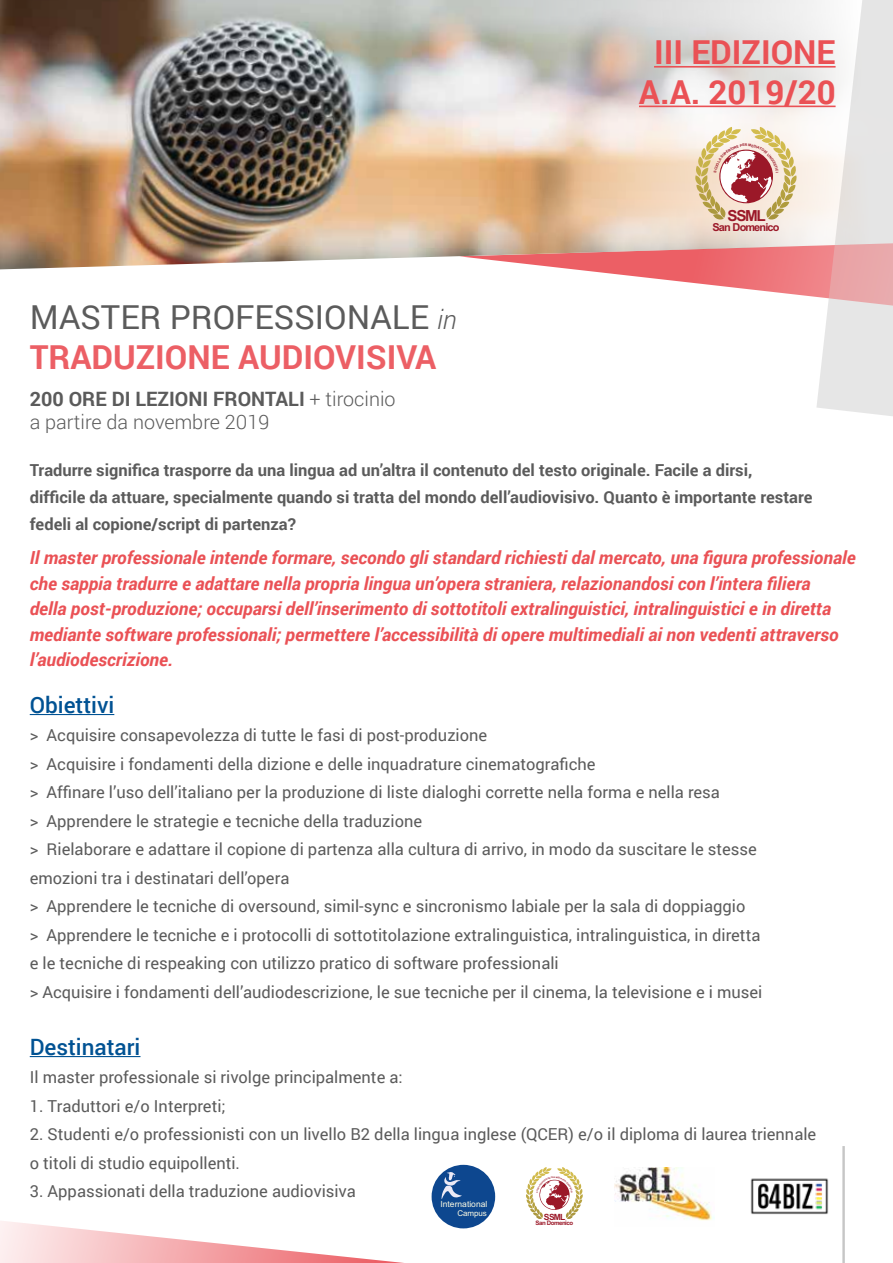
<style>
.page{position:relative;width:893px;height:1263px;background:#fff}
.page>*{position:absolute;margin:0;border:0;box-sizing:border-box;transform-origin:0 0}
.t1{font:700 33px/39.6px "Roboto";color:#ec5f65}
.t2{font:700 33px/39.6px "Roboto";color:#ea5155;text-align:center}
.t3{font:500 22.5px "Roboto";color:#005293}
.t4{font:300 19.8px/23.7px "Roboto";color:#5b5b5b}
.t5{font:italic 700 18px/25.5px "Roboto";color:#ea5155}
.t6{font:16.5px/28.5px "Roboto";color:#5b5b5b}
.t7{font:700 16.5px/27px "Roboto";color:#5b5b5b}
.t8{font:700 15.3px "Arial";color:#9b1828}
.t9{font:700 10.95px "Arial";letter-spacing:-.08em;color:#9b1828}
.t10{font:8.55px "Arial";letter-spacing:.005em;color:#faf9e2}
.t11{font:700 8.55px "Arial";color:#9b1828}
.t12{font:7.95px "Arial";letter-spacing:-.01em;color:#faf9e2}
.t13{font:700 6.15px "Arial";letter-spacing:-.08em;color:#9b1828}
.s1{font-weight:400;color:#5b5b5b}
.s2{font-weight:300;font-style:italic;font-size:26.4px;color:#5b5b5b}
.s3{font-weight:700}
</style>
<div class="page">
<hr style="left:30px;top:714px;width:84px;height:1px;background:#005293">
<hr style="left:30px;top:1056px;width:110px;height:1px;background:#005293">
<img style="left:750px;top:1178px;width:79px;height:24px">
<div style="left:432px;top:1165px;width:63px;height:63px;background:#0d478f;border-radius:50%"></div>
<svg style="left:441px;top:1172px;width:21px;height:27px"></svg>
<hr style="left:842px;top:1146px;width:3px;height:117px;background:#c6c6c6">
<svg style="left:0;top:1202px;width:843px;height:61px"></svg>
<img style="left:0;top:0;width:459px;height:270px">
<img style="left:615px;top:1167px;width:100px;height:60px">
<svg style="left:526px;top:1167px;width:57px;height:52px"></svg>
<svg style="left:459px;top:0;width:434px;height:416px"></svg>
<h1 class="t2" style="left:639px;top:32px;width:198px">III EDIZIONE<br>A.A. 2019/20</h1>
<p class="t8" style="left:727px;top:206px;width:40px">SSML</p>
<p class="t9" style="left:712px;top:220px;width:68px">San Domenico</p>
<h1 class="t1" style="left:30px;top:296px;width:428px"><span class="s1">MASTER PROFESSIONALE</span> <span class="s2">in<br></span>TRADUZIONE AUDIOVISIVA</h1>
<p class="t4" style="left:30px;top:386px;width:367px"><span class="s3">200 ORE DI LEZIONI FRONTALI</span> + tirocinio a partire da novembre 2019</p>
<p class="t7" style="left:30px;top:456px;width:784px">Tradurre significa trasporre da una lingua ad un’altra il contenuto del testo originale. Facile a dirsi,<br>difficile da attuare, specialmente quando si tratta del mondo dell’audiovisivo. Quanto è importante restare fedeli al copione/script di partenza?</p>
<p class="t5" style="left:30px;top:544px;width:827px">Il master professionale intende formare, secondo gli standard richiesti dal mercato, una figura professionale che sappia tradurre e adattare nella propria lingua un’opera straniera, relazionandosi con l’intera filiera<br>della post-produzione; occuparsi dell’inserimento di sottotitoli extralinguistici, intralinguistici e in diretta mediante software professionali; permettere l’accessibilità di opere multimediali ai non vedenti attraverso l’audiodescrizione.</p>
<h2 class="t3" style="left:30px;top:689px;width:86px">Obiettivi</h2>
<p class="t6" style="left:30px;top:721px;width:734px">&gt; Acquisire consapevolezza di tutte le fasi di post-produzione<br>&gt; Acquisire i fondamenti della dizione e delle inquadrature cinematografiche<br>&gt; Affinare l’uso dell’italiano per la produzione di liste dialoghi corrette nella forma e nella resa<br>&gt; Apprendere le strategie e tecniche della traduzione<br>&gt; Rielaborare e adattare il copione di partenza alla cultura di arrivo, in modo da suscitare le stesse emozioni tra i destinatari dell’opera<br>&gt; Apprendere le tecniche di oversound, simil-sync e sincronismo labiale per la sala di doppiaggio<br>&gt; Apprendere le tecniche e i protocolli di sottotitolazione extralinguistica, intralinguistica, in diretta e le tecniche di respeaking con utilizzo pratico di software professionali<br>&gt; Acquisire i fondamenti dell’audiodescrizione, le sue tecniche per il cinema, la televisione e i musei</p>
<h2 class="t3" style="left:30px;top:1031px;width:112px">Destinatari</h2>
<p class="t6" style="left:30px;top:1063px;width:374px">Il master professionale si rivolge principalmente a:</p>
<p class="t6" style="left:30px;top:1091px;width:198px">1. Traduttori e/o Interpreti;</p>
<p class="t6" style="left:30px;top:1120px;width:788px">2. Studenti e/o professionisti con un livello B2 della lingua inglese (QCER) e/o il diploma di laurea triennale o titoli di studio equipollenti.</p>
<p class="t6" style="left:30px;top:1177px;width:328px">3. Appassionati della traduzione audiovisiva</p>
<p class="t10" style="left:440px;top:1198px;width:49px">International</p>
<p class="t12" style="left:457px;top:1208px;width:31px">Campus</p>
<p class="t13" style="left:536px;top:1219px;width:39px">San Domenico</p>
<p class="t11" style="left:544px;top:1211px;width:23px">SSML</p>
</div>
